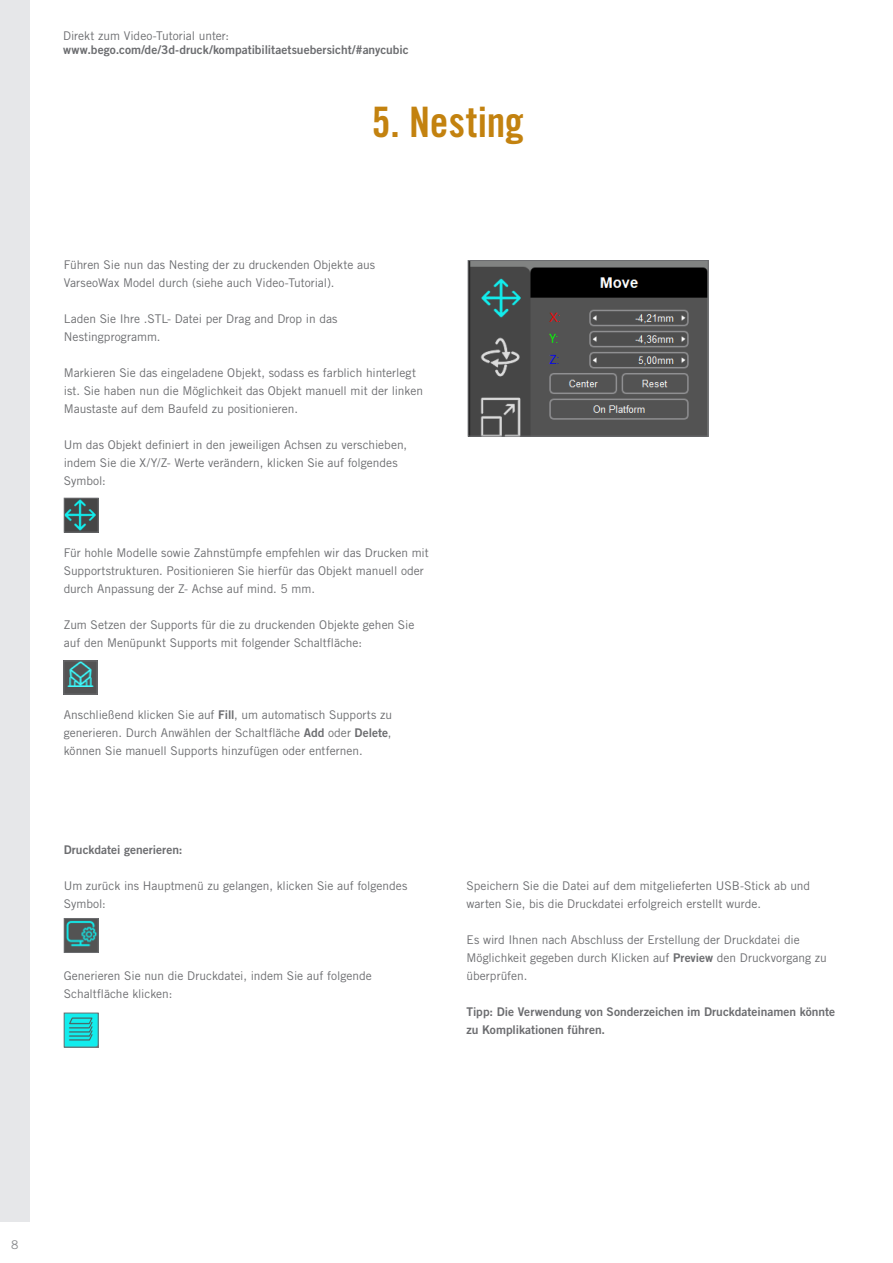
<style>
.page{position:relative;width:893px;height:1263px;background:#fff}
.page>*{position:absolute;margin:0;border:0;box-sizing:border-box;transform-origin:0 0}
.t1{font:42px "Trade Gothic LT Std Bd Cn 20";color:#c3820f}
.t2{font:12px/18px "Trade Gothic LT Pro";color:#6c6d70}
.t3{font:12px/18px "Trade Gothic LT Pro Bd 2";color:#6c6d70}
.t4{font:12px "Trade Gothic LT Pro";color:#8a8c8f}
.s1{font-family:"Trade Gothic LT Pro Bd 2"}
</style>
<div class="page">
<div style="left:0;top:0;width:30px;height:1221px;background:#e6e7e9"></div>
<img style="left:470px;top:262px;width:237px;height:172px">
<div style="left:468px;top:260px;width:241px;height:176px;border:1px solid #6c6d70"></div>
<img style="left:66px;top:500px;width:31px;height:31px">
<div style="left:64px;top:498px;width:35px;height:35px;border:1px solid #6c6d70"></div>
<img style="left:65px;top:662px;width:30px;height:30px">
<div style="left:63px;top:660px;width:34px;height:34px;border:1px solid #6c6d70"></div>
<img style="left:66px;top:920px;width:31px;height:31px">
<div style="left:64px;top:918px;width:35px;height:35px;border:1px solid #6c6d70"></div>
<img style="left:66px;top:1015px;width:31px;height:30px">
<div style="left:64px;top:1013px;width:35px;height:34px;border:1px solid #6c6d70"></div>
<p class="t2" style="left:63px;top:26px;width:167px">Direkt zum Video-Tutorial unter:</p>
<p class="t3" style="left:63px;top:41px;width:347px">www.bego.com/de/3d-druck/kompatibilitaetsuebersicht/#anycubic</p>
<h1 class="t1" style="left:372px;top:96px;width:154px">5. Nesting</h1>
<p class="t2" style="left:64px;top:256px;width:313px">Führen Sie nun das Nesting der zu druckenden Objekte aus<br>VarseoWax Model durch (siehe auch Video-Tutorial).</p>
<p class="t2" style="left:64px;top:310px;width:275px">Laden Sie Ihre .STL- Datei per Drag and Drop in das<br>Nestingprogramm.</p>
<p class="t2" style="left:64px;top:364px;width:361px">Markieren Sie das eingeladene Objekt, sodass es farblich hinterlegt ist. Sie haben nun die Möglichkeit das Objekt manuell mit der linken<br>Maustaste auf dem Baufeld zu positionieren.</p>
<p class="t2" style="left:64px;top:436px;width:345px">Um das Objekt definiert in den jeweiligen Achsen zu verschieben, indem Sie die X/Y/Z- Werte verändern, klicken Sie auf folgendes<br>Symbol:</p>
<p class="t2" style="left:64px;top:544px;width:367px">Für hohle Modelle sowie Zahnstümpfe empfehlen wir das Drucken mit<br>Supportstrukturen. Positionieren Sie hierfür das Objekt manuell oder durch Anpassung der Z- Achse auf mind. 5 mm.</p>
<p class="t2" style="left:64px;top:616px;width:352px">Zum Setzen der Supports für die zu druckenden Objekte gehen Sie auf den Menüpunkt Supports mit folgender Schaltfläche:</p>
<p class="t2" style="left:64px;top:706px;width:330px;text-align:justify">Anschließend klicken Sie auf <span class="s1">Fill</span>, um automatisch Supports zu generieren. Durch Anwählen der Schaltfläche <span class="s1">Add</span> oder <span class="s1">Delete</span>, können Sie manuell Supports hinzufügen oder entfernen.</p>
<p class="t3" style="left:64px;top:841px;width:120px">Druckdatei generieren:</p>
<p class="t2" style="left:64px;top:877px;width:345px">Um zurück ins Hauptmenü zu gelangen, klicken Sie auf folgendes<br>Symbol:</p>
<p class="t2" style="left:64px;top:967px;width:309px">Generieren Sie nun die Druckdatei, indem Sie auf folgende<br>Schaltfläche klicken:</p>
<p class="t2" style="left:466px;top:877px;width:345px">Speichern Sie die Datei auf dem mitgelieferten USB-Stick ab und warten Sie, bis die Druckdatei erfolgreich erstellt wurde.</p>
<p class="t2" style="left:466px;top:931px;width:362px">Es wird Ihnen nach Abschluss der Erstellung der Druckdatei die<br>Möglichkeit gegeben durch Klicken auf <span class="s1">Preview</span> den Druckvorgang zu überprüfen.</p>
<p class="t3" style="left:466px;top:1003px;width:370px">Tipp: Die Verwendung von Sonderzeichen im Druckdateinamen könnte zu Komplikationen führen.</p>
<p class="t4" style="left:11px;top:1237px;width:9px">8</p>
</div>
